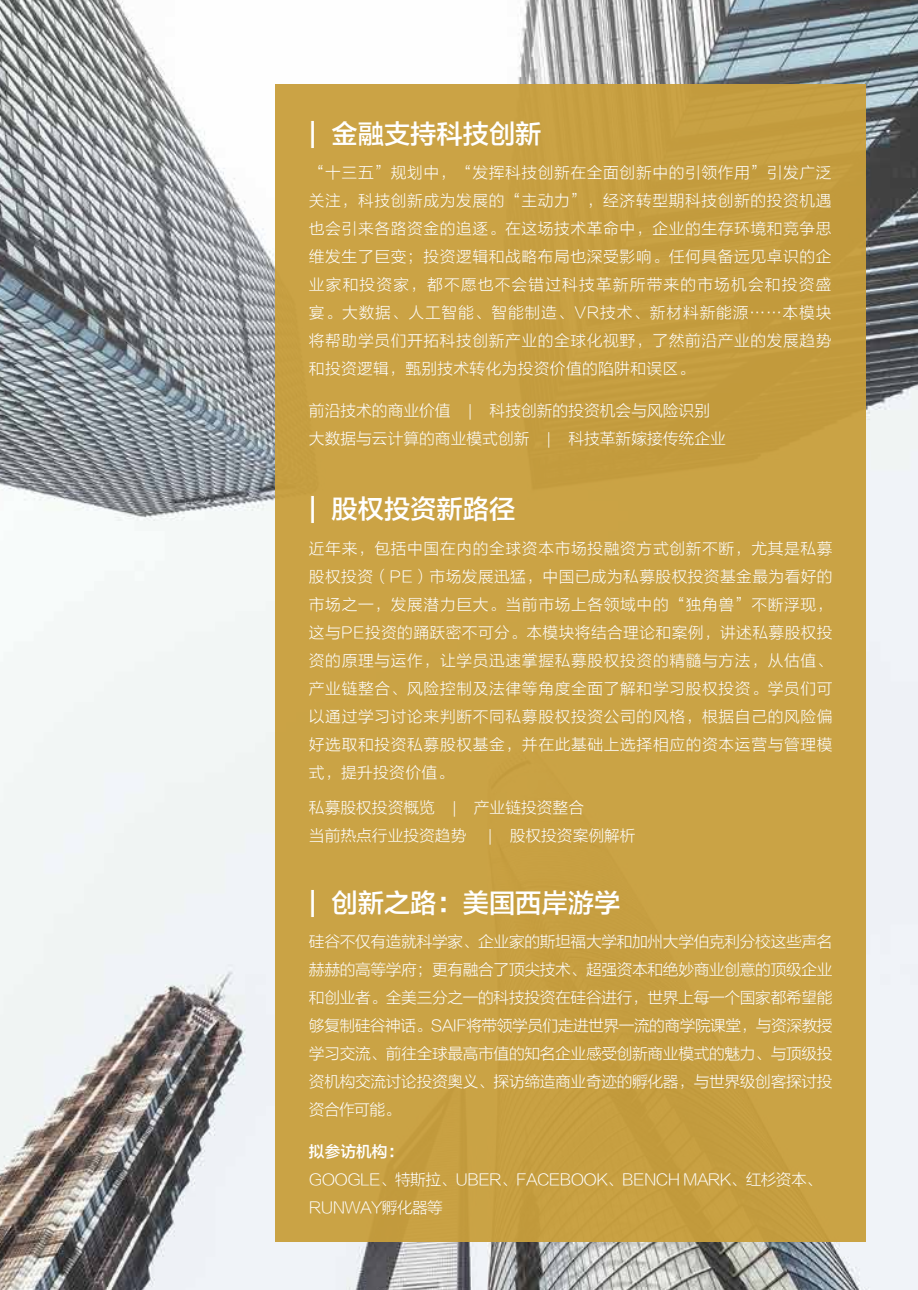
<style>
.page{position:relative;width:918px;height:1290px;background:#fff}
.page>*{position:absolute;margin:0;border:0;box-sizing:border-box;transform-origin:0 0}
.t1{font:26.25px "FZLTZHK GBK1 0";color:#fff}
.t2{font:15.75px/28px "FZLTKHK GBK1 0";color:#fff;text-align:justify}
.t3{font:15.75px/28px "FZLTKHK GBK1 0";letter-spacing:-.04em;color:#fff}
.t4{font:15.75px "FZLTZHK GBK1 0";color:#fff}
</style>
<div class="page">
<img style="left:0;top:0;width:918px;height:1290px">
<div style="left:275px;top:84px;width:590px;height:1158px;background:#caa345"></div>
<h1 class="t1" style="left:309px;top:119px;width:234px">| 金融支持科技创新</h1>
<p class="t2" style="left:309px;top:159px;width:524px">“十三五”规划中，“发挥科技创新在全面创新中的引领作用”引发广泛关注，科技创新成为发展的“主动力”，经济转型期科技创新的投资机遇也会引来各路资金的追逐。在这场技术革命中，企业的生存环境和竞争思维发生了巨变；投资逻辑和战略布局也深受影响。任何具备远见卓识的企业家和投资家，都不愿也不会错过科技革新所带来的市场机会和投资盛宴。大数据、人工智能、智能制造、VR技术、新材料新能源……本模块将帮助学员们开拓科技创新产业的全球化视野，了然前沿产业的发展趋势和投资逻辑，甄别技术转化为投资价值的陷阱和误区。</p>
<p class="t2" style="left:309px;top:397px;width:418px">前沿技术的商业价值 | 科技创新的投资机会与风险识别大数据与云计算的商业模式创新 | 科技革新嫁接传统企业</p>
<h1 class="t1" style="left:309px;top:495px;width:208px">| 股权投资新路径</h1>
<p class="t2" style="left:309px;top:534px;width:525px">近年来，包括中国在内的全球资本市场投融资方式创新不断，尤其是私募股权投资（PE）市场发展迅猛，中国已成为私募股权投资基金最为看好的市场之一，发展潜力巨大。当前市场上各领域中的“独角兽”不断浮现，这与PE投资的踊跃密不可分。本模块将结合理论和案例，讲述私募股权投资的原理与运作，让学员迅速掌握私募股权投资的精髓与方法，从估值、产业链整合、风险控制及法律等角度全面了解和学习股权投资。学员们可以通过学习讨论来判断不同私募股权投资公司的风格，根据自己的风险偏好选取和投资私募股权基金，并在此基础上选择相应的资本运营与管理模式，提升投资价值。</p>
<p class="t2" style="left:309px;top:794px;width:277px">私募股权投资概览 | 产业链投资整合当前热点行业投资趋势</p>
<p class="t2" style="left:488px;top:822px;width:149px">| 股权投资案例解析</p>
<h1 class="t1" style="left:309px;top:889px;width:313px">| 创新之路：美国西岸游学</h1>
<p class="t2" style="left:309px;top:928px;width:525px">硅谷不仅有造就科学家、企业家的斯坦福大学和加州大学伯克利分校这些声名赫赫的高等学府；更有融合了顶尖技术、超强资本和绝妙商业创意的顶级企业和创业者。全美三分之一的科技投资在硅谷进行，世界上每一个国家都希望能够复制硅谷神话。SAIF将带领学员们走进世界一流的商学院课堂，与资深教授学习交流、前往全球最高市值的知名企业感受创新商业模式的魅力、与顶级投资机构交流讨论投资奥义、探访缔造商业奇迹的孵化器，与世界级创客探讨投资合作可能。</p>
<p class="t4" style="left:309px;top:1143px;width:96px">拟参访机构：</p>
<p class="t3" style="left:309px;top:1166px;width:514px">GOOGLE、特斯拉、UBER、FACEBOOK、BENCH MARK、红杉资本、<br>RUNWAY孵化器等</p>
</div>
